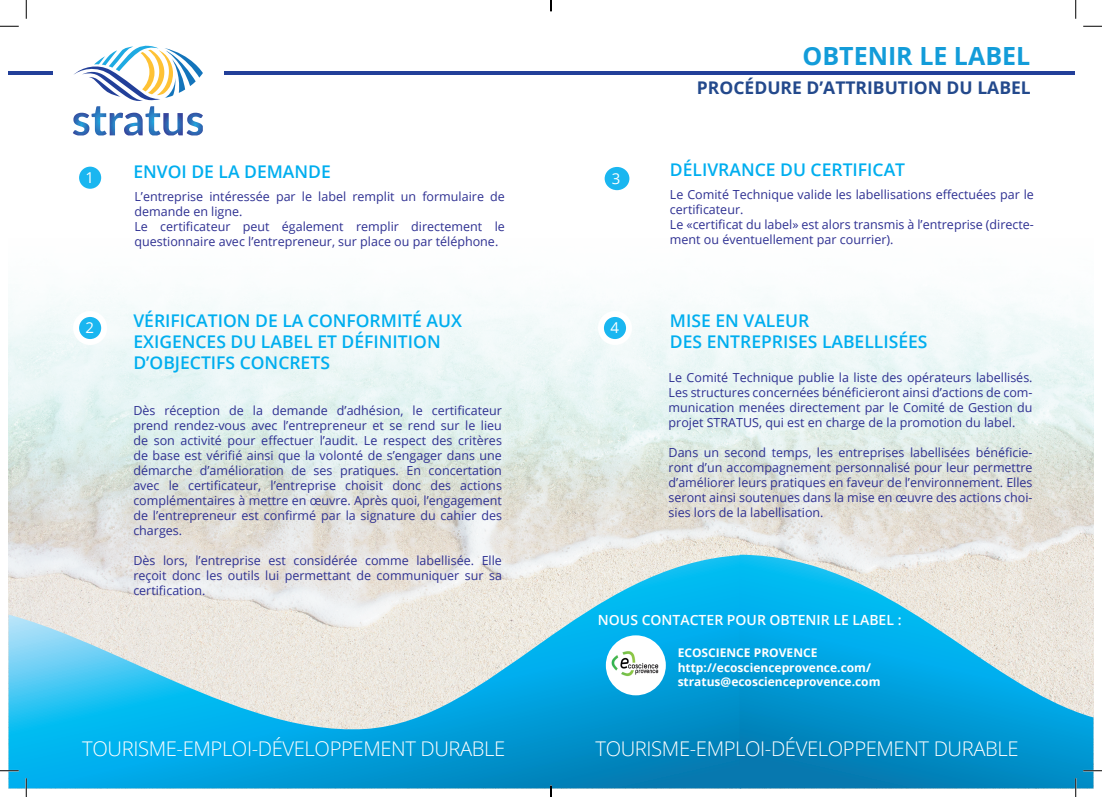
<style>
.page{position:relative;width:1102px;height:797px;background:#fff}
.page>*{position:absolute;margin:0;border:0;box-sizing:border-box;transform-origin:0 0}
.t1{font:700 25px "Open Sans";color:#139cd9}
.t2{font:300 20.25px "Open Sans";letter-spacing:-.02em;color:#fff}
.t3{font:600 17.5px/21px "Open Sans";color:#00aeef}
.t4{font:700 17.5px "Open Sans";color:#23498c}
.t5{font:15px "Open Sans";color:#fff}
.t6{font:600 14px "Open Sans";color:#fff}
.t7{font:12.5px/15px "Open Sans";color:#2e3092;text-align:justify}
.t8{font:700 12px/14.4px "Open Sans";color:#fff}
</style>
<div class="page">
<img style="left:9px;top:297px;width:1084px;height:258px">
<svg style="left:9px;top:555px;width:730px;height:233px;background:#70c3e0"></svg>
<svg style="left:739px;top:554px;width:354px;height:234px;background:#46b1d8"></svg>
<hr style="left:224px;top:72px;width:850px;height:3px;background:#223f99">
<svg style="left:73px;top:45px;width:130px;height:90px"></svg>
<hr style="left:9px;top:72px;width:44px;height:3px;background:#223f99">
<div style="left:73px;top:311px;width:34px;height:34px;background:#fff;border-radius:50%"></div>
<div style="left:598px;top:311px;width:34px;height:34px;background:#fff;border-radius:50%"></div>
<div style="left:79px;top:167px;width:22px;height:22px;background:#1ab6f0;border-radius:50%"></div>
<div style="left:79px;top:317px;width:22px;height:22px;background:#1ab6f0;border-radius:50%"></div>
<div style="left:604px;top:167px;width:25px;height:23px;background:#1ab6f0;border-radius:50%"></div>
<div style="left:604px;top:317px;width:22px;height:22px;background:#1ab6f0;border-radius:50%"></div>
<div style="left:606px;top:636px;width:58px;height:58px;background:#fff;border-radius:50%"></div>
<div style="left:605px;top:635px;width:60px;height:60px;border:2px solid #fff;border-radius:50%"></div>
<img style="left:611px;top:650px;width:47px;height:26px">
<svg style="left:0;top:25px;width:19px;height:2px"></svg>
<svg style="left:1083px;top:25px;width:18px;height:2px"></svg>
<svg style="left:0;top:770px;width:19px;height:1px"></svg>
<svg style="left:1083px;top:770px;width:18px;height:1px"></svg>
<svg style="left:25px;top:0;width:2px;height:19px"></svg>
<svg style="left:25px;top:778px;width:2px;height:19px"></svg>
<svg style="left:1075px;top:0;width:1px;height:19px"></svg>
<svg style="left:1074px;top:778px;width:2px;height:19px"></svg>
<svg style="left:550px;top:785px;width:1px;height:12px"></svg>
<p class="t5" style="left:86px;top:167px;width:10px">1</p>
<p class="t5" style="left:86px;top:317px;width:10px">2</p>
<h3 class="t3" style="left:133px;top:161px;width:199px">ENVOI DE LA DEMANDE</h3>
<p class="t7" style="left:134px;top:189px;width:372px;text-align:left">L’entreprise intéressée par le label remplit un formulaire de demande en ligne.<br>Le certificateur peut également remplir directement le questionnaire avec l’entrepreneur, sur place ou par téléphone.</p>
<h3 class="t3" style="left:133px;top:309px;width:330px">VÉRIFICATION DE LA CONFORMITÉ AUX<br>EXIGENCES DU LABEL ET DÉFINITION<br>D’OBJECTIFS CONCRETS</h3>
<p class="t7" style="left:133px;top:402px;width:370px">Dès réception de la demande d’adhésion, le certificateur prend rendez-vous avec l’entrepreneur et se rend sur le lieu de son activité pour effectuer l’audit. Le respect des critères de base est vérifié ainsi que la volonté de s’engager dans une démarche d’amélioration de ses pratiques. En concertation avec le certificateur, l’entreprise choisit donc des actions complémentaires à mettre en œuvre. Après quoi, l’engagement de l’entrepreneur est confirmé par la signature du cahier des charges.</p>
<p class="t7" style="left:133px;top:552px;width:370px">Dès lors, l’entreprise est considérée comme labellisée. Elle reçoit donc les outils lui permettant de communiquer sur sa certification.</p>
<p class="t5" style="left:612px;top:168px;width:10px">3</p>
<p class="t5" style="left:610px;top:317px;width:10px">4</p>
<h1 class="t1" style="left:802px;top:38px;width:229px">OBTENIR LE LABEL</h1>
<h3 class="t4" style="left:697px;top:75px;width:335px">PROCÉDURE D’ATTRIBUTION DU LABEL</h3>
<h3 class="t3" style="left:670px;top:159px;width:237px">DÉLIVRANCE DU CERTIFICAT</h3>
<p class="t7" style="left:670px;top:186px;width:365px;text-align:left">Le Comité Technique valide les labellisations effectuées par le certificateur.<br>Le «certificat du label» est alors transmis à l’entreprise (directe&shy;ment ou éventuellement par courrier).</p>
<h3 class="t3" style="left:670px;top:309px;width:259px">MISE EN VALEUR<br>DES ENTREPRISES LABELLISÉES</h3>
<p class="t7" style="left:668px;top:370px;width:365px">Le Comité Technique publie la liste des opérateurs labellisés.<br>Les structures concernées bénéficieront ainsi d’actions de com&shy;munication menées directement par le Comité de Gestion du projet STRATUS, qui est en charge de la promotion du label.</p>
<p class="t7" style="left:668px;top:445px;width:365px">Dans un second temps, les entreprises labellisées bénéficie&shy;ront d’un accompagnement personnalisé pour leur permettre d’améliorer leurs pratiques en faveur de l’environnement. Elles seront ainsi soutenues dans la mise en œuvre des actions choi&shy;sies lors de la labellisation.</p>
<p class="t6" style="left:598px;top:610px;width:305px">NOUS CONTACTER POUR OBTENIR LE LABEL :</p>
<p class="t8" style="left:677px;top:645px;width:204px">ECOSCIENCE PROVENCE http://ecoscienceprovence.com/ stratus@ecoscienceprovence.com</p>
<h2 class="t2" style="left:82px;top:734px;width:424px">TOURISME-EMPLOI-DÉVELOPPEMENT DURABLE</h2>
<h2 class="t2" style="left:595px;top:734px;width:424px">TOURISME-EMPLOI-DÉVELOPPEMENT DURABLE</h2>
</div>
